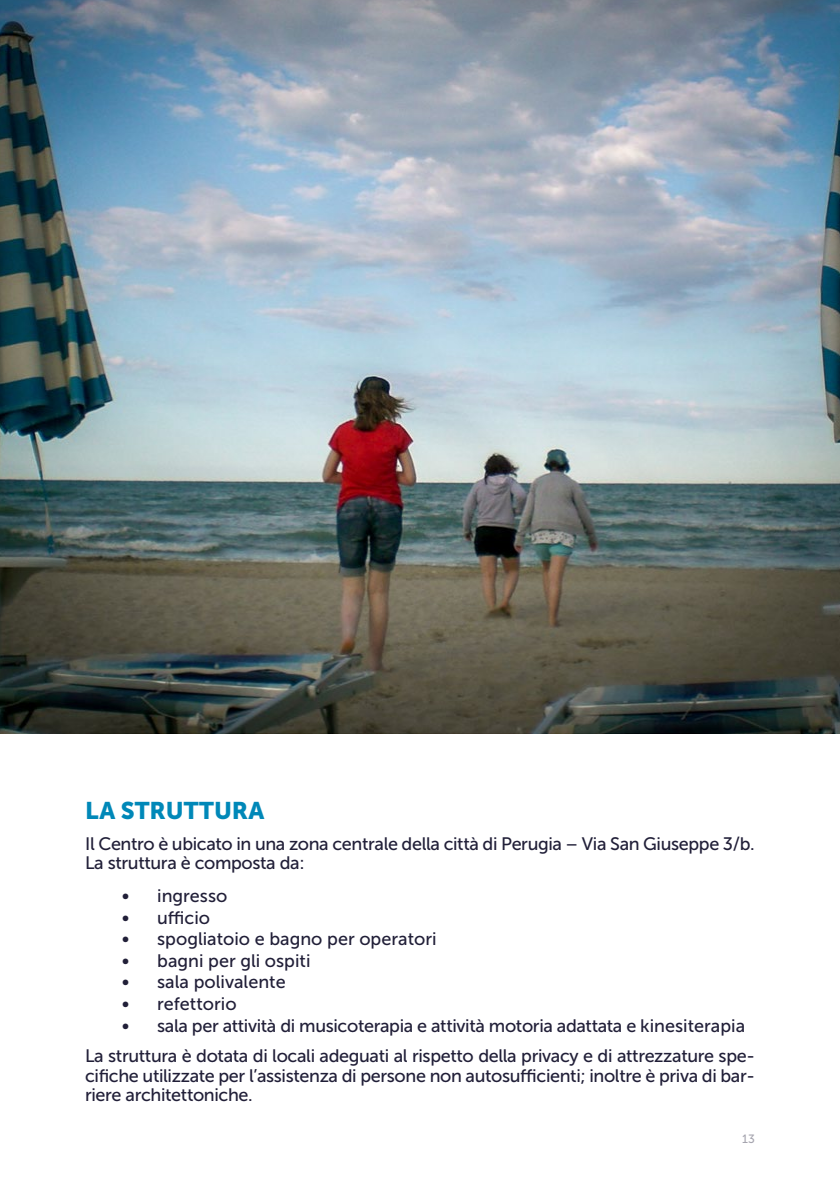
<style>
.page{position:relative;width:840px;height:1191px;background:#fff}
.page>*{position:absolute;margin:0;border:0;box-sizing:border-box;transform-origin:0 0}
.t1{font:24px "Museo Sans 900";color:#0088b8}
.t2{font:18px/19.4px "Museo Sans 500";letter-spacing:-.02em;color:#211f38}
.t3{font:18px "Museo Sans 500";color:#211f38}
.t4{font:12px "Museo Sans 500";color:#a6a5af}
.s1{font-family:"Calibri"}
</style>
<div class="page">
<img style="left:0;top:0;width:839px;height:734px">
<h1 class="t1" style="left:85px;top:797px;width:180px">LA STRUTTURA</h1>
<p class="t2" style="left:85px;top:834px;width:670px">Il Centro è ubicato in una zona centrale della città di Perugia – Via San Giuseppe 3/b.<br>La struttura è composta da:</p>
<p class="t3" style="left:121px;top:886px;width:108px"><span class="s1">•</span> ingresso</p>
<p class="t2" style="left:121px;top:907px;width:90px"><span class="s1">•</span> ufficio</p>
<p class="t3" style="left:121px;top:929px;width:317px"><span class="s1">•</span> spogliatoio e bagno per operatori</p>
<p class="t3" style="left:121px;top:950px;width:191px"><span class="s1">•</span> bagni per gli ospiti</p>
<p class="t3" style="left:121px;top:972px;width:166px"><span class="s1">•</span> sala polivalente</p>
<p class="t3" style="left:121px;top:994px;width:117px"><span class="s1">•</span> refettorio</p>
<p class="t2" style="left:85px;top:1010px;width:671px;line-height:30.8px;text-indent:36px"><span class="s1">•</span> sala per attività di musicoterapia e attività motoria adattata e kinesiterapia<br>La struttura è dotata di locali adeguati al rispetto della privacy e di attrezzature spe-</p>
<p class="t2" style="left:85px;top:1066px;width:670px">cifiche utilizzate per l’assistenza di persone non autosufficienti; inoltre è priva di bar&shy;riere architettoniche.</p>
<p class="t4" style="left:741px;top:1132px;width:14px">13</p>
</div>
